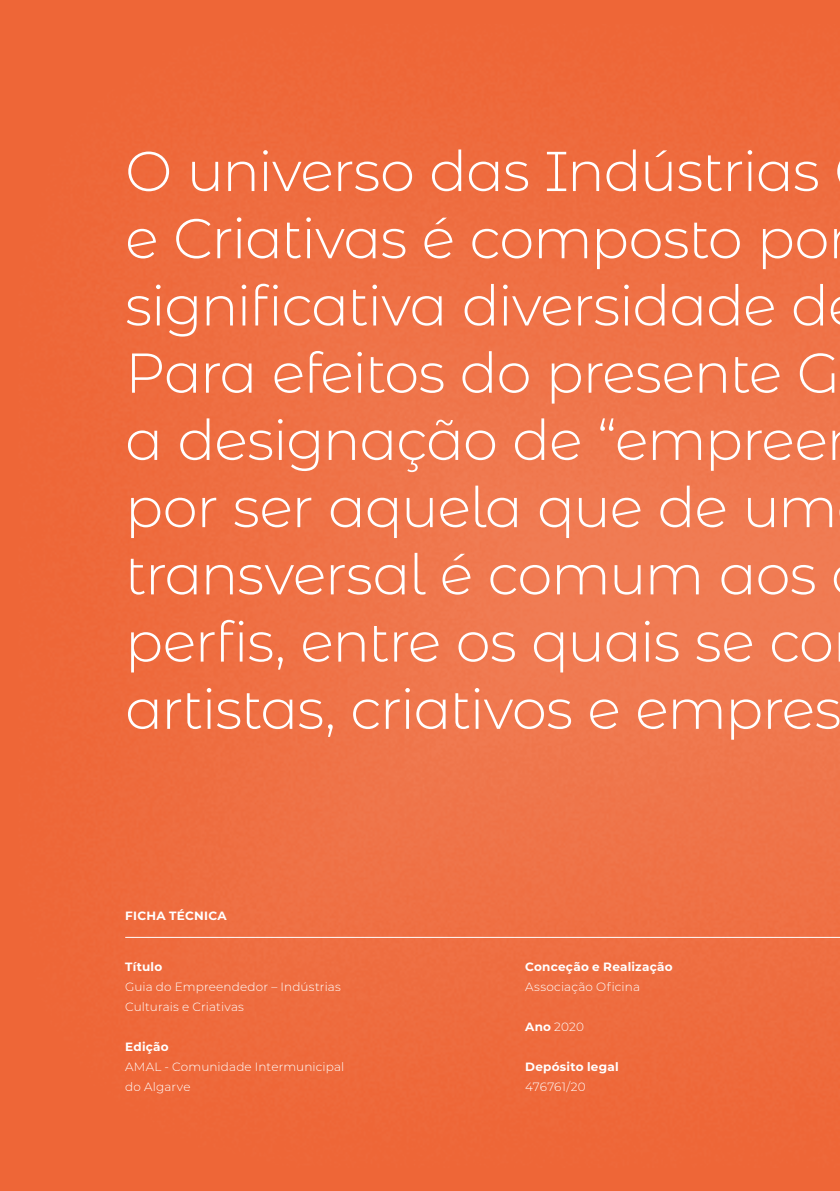
<style>
.page{position:relative;width:840px;height:1191px;background:#fff}
.page>*{position:absolute;margin:0;border:0;box-sizing:border-box;transform-origin:0 0}
.Titulos{font:300 56px/67.2px "Montserrat Alternates";letter-spacing:-.025em;color:#fff}
.Corpo_Texto{font:300 12px/20px "Montserrat";letter-spacing:.01em;color:#fff}
.Corpo_Texto-2{font:700 12px "Montserrat";letter-spacing:.02em;color:#fff}
.s1{font-weight:700}
</style>
<div class="page">
<div style="left:0;top:0;width:839px;height:1191px;background:#231f20;opacity:.75"></div>
<hr style="left:125px;top:937px;width:714px;height:1px;background:#fff">
<p class="Titulos" style="left:125px;top:136px;width:705px">O universo das Indústrias e Criativas é composto po significativa diversidade d</p>
<p class="Titulos" style="left:125px;top:337px;width:716px">Para efeitos do presente G</p>
<p class="Titulos" style="left:125px;top:405px;width:717px">a designação de “empree por ser aquela que de um transversal é comum aos perfis, entre os quais se co artistas, criativos e empres</p>
<p class="Corpo_Texto-2" style="left:125px;top:907px;width:103px">FICHA TÉCNICA</p>
<p class="Corpo_Texto-2" style="left:125px;top:958px;width:39px">Título</p>
<p class="Corpo_Texto" style="left:125px;top:976px;width:217px">Guia do Empreendedor – Indústrias<br>Culturais e Criativas</p>
<p class="Corpo_Texto-2" style="left:125px;top:1038px;width:45px">Edição</p>
<p class="Corpo_Texto" style="left:125px;top:1056px;width:220px">AMAL - Comunidade Intermunicipal do Algarve</p>
<p class="Corpo_Texto-2" style="left:525px;top:958px;width:149px">Conceção e Realização</p>
<p class="Corpo_Texto" style="left:525px;top:976px;width:116px">Associação Oficina</p>
<p class="Corpo_Texto" style="left:525px;top:1016px;width:60px"><span class="s1">Ano</span> 2020</p>
<p class="Corpo_Texto-2" style="left:525px;top:1058px;width:95px">Depósito legal</p>
<p class="Corpo_Texto" style="left:525px;top:1076px;width:62px">476761/20</p>
</div>
